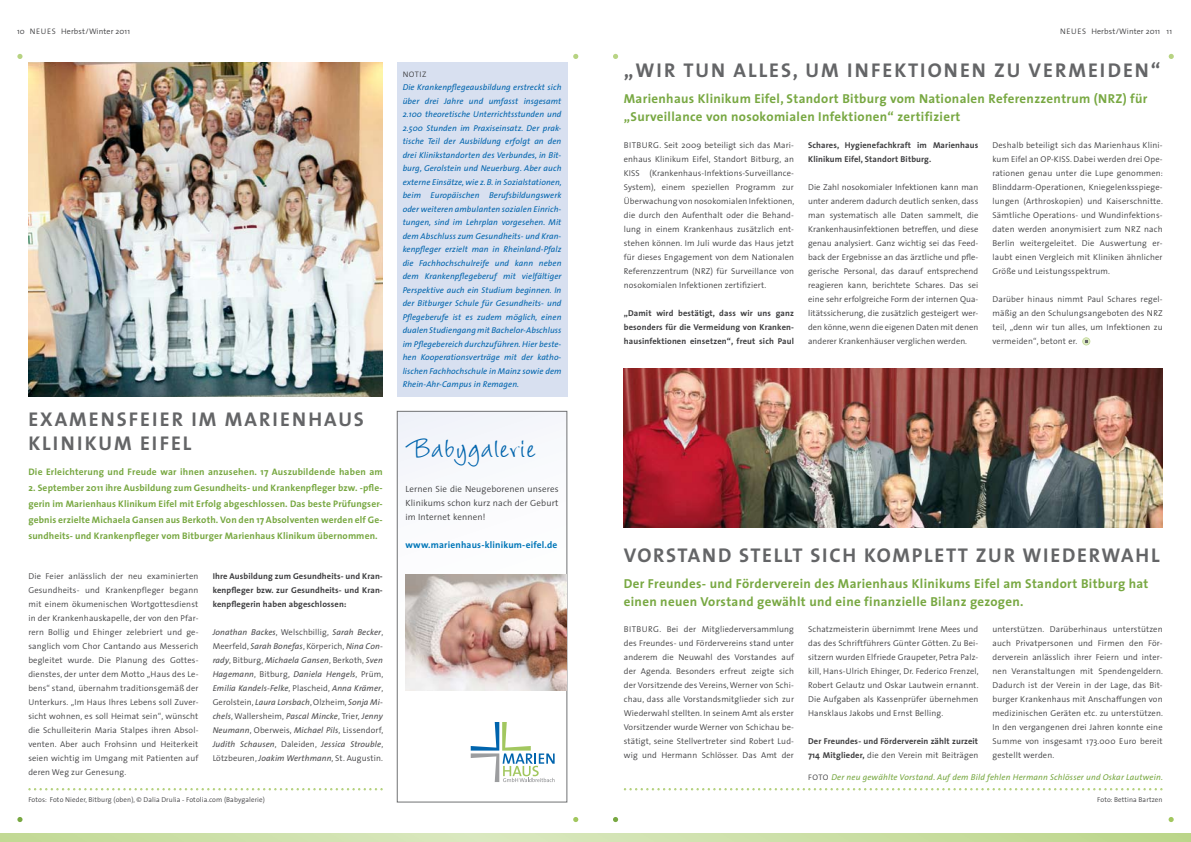
<style>
.page{position:relative;width:1191px;height:842px;background:#fff}
.page>*{position:absolute;margin:0;border:0;box-sizing:border-box;transform-origin:0 0}
.t1{font:34px "LT Wiesbaden Swing";letter-spacing:.02em;color:#0064ad}
.t2{font:700 20px/24px "The Sans";letter-spacing:.1em;color:#646567}
.t3{font:700 13px/18px "The Sans";letter-spacing:.025em;color:#78a842}
.t4{font:700 9.5px/16px "The Sans";letter-spacing:.015em;color:#78a842;text-align:justify}
.t5{font:700 9.4px "The Sans";letter-spacing:.02em;color:#0076b8}
.t6{font:300 9px/14px "The Sans";letter-spacing:.015em;color:#3e3e40;text-align:justify}
.t7{font:300 8.5px/14px "The Sans";letter-spacing:.015em;color:#3e3e40;text-align:justify}
.t8{font:italic 8.5px/13.5px "The Sans";letter-spacing:.01em;color:#0064ad;text-align:justify}
.t9{font:italic 8.5px/14px "The Sans";letter-spacing:.015em;color:#4b4b4d;text-align:justify}
.t10{font:700 8.5px/14px "The Sans";letter-spacing:.015em;color:#3e3e40}
.t11{font:italic 8.5px "The Sans";letter-spacing:.02em;color:#78a842}
.t12{font:300 8px "The Sans";letter-spacing:.015em;color:#3e3e40}
.t13{font:300 7px "The Sans";letter-spacing:.015em;color:#3e3e40}
.s1{font-weight:300;font-style:normal;color:#3e3e40}
.s2{font-weight:300}
.s3{font-weight:300;font-style:normal;font-size:8px;color:#3e3e40}
</style>
<div class="page">
<div style="left:397px;top:62px;width:170px;height:335px;background:#d8e0f0"></div>
<svg style="left:1168px;top:817px;width:5px;height:5px"></svg>
<svg style="left:613px;top:817px;width:5px;height:5px"></svg>
<svg style="left:613px;top:54px;width:5px;height:5px"></svg>
<svg style="left:1168px;top:54px;width:5px;height:5px"></svg>
<img style="left:624px;top:369px;width:538px;height:158px">
<svg style="left:573px;top:54px;width:5px;height:5px"></svg>
<svg style="left:573px;top:817px;width:5px;height:5px"></svg>
<svg style="left:17px;top:54px;width:6px;height:5px"></svg>
<svg style="left:17px;top:817px;width:6px;height:5px"></svg>
<svg style="left:0;top:833px;width:1191px;height:9px;background:#cbdfa6"></svg>
<img style="left:28px;top:62px;width:355px;height:335px">
<svg style="left:28px;top:788px;width:355px;height:2px"></svg>
<div style="left:397px;top:411px;width:170px;height:391px;border:1px solid #707173"></div>
<svg style="left:624px;top:788px;width:538px;height:2px"></svg>
<svg style="left:471px;top:722px;width:83px;height:60px"></svg>
<img style="left:405px;top:574px;width:161px;height:116px">
<svg style="left:1082px;top:337px;width:8px;height:8px"></svg>
<svg style="left:1082px;top:338px;width:7px;height:7px"></svg>
<p class="t12" style="left:30px;top:25px;width:102px">neues Herbst/Winter 2011</p>
<p class="t12" style="left:1060px;top:25px;width:102px">neues Herbst/Winter 2011</p>
<p class="t12" style="left:17px;top:25px;width:9px">10</p>
<p class="t12" style="left:1166px;top:25px;width:7px">11</p>
<h2 class="t2" style="left:28px;top:406px;width:337px">EXAMENSFEIER IM MARIENHAUS<br>KLINIKUM EIFEL</h2>
<p class="t4" style="left:28px;top:463px;width:356px">Die Erleichterung und Freude war ihnen anzusehen. 17 Auszubildende haben am</p>
<p class="t4" style="left:28px;top:479px;width:356px">2. September 2011 ihre Ausbildung zum Gesundheits- und Krankenpfleger bzw. -pfle&shy;gerin im Marienhaus Klinikum Eifel mit Erfolg abgeschlossen. Das beste Prüfungser&shy;gebnis erzielte Michaela Gansen aus Berkoth. Von den 17 Absolventen werden elf Ge&shy;sundheits- und Krankenpfleger vom Bitburger Marienhaus Klinikum übernommen.</p>
<p class="t7" style="left:28px;top:568px;width:172px">Die Feier anlässlich der neu examinierten Gesundheits- und Krankenpfleger begann mit einem ökumenischen Wortgottesdienst in der Krankenhauskapelle, der von den Pfar&shy;rern Bollig und Ehinger zelebriert und ge&shy;sanglich vom Chor Cantando aus Messerich begleitet wurde. Die Planung des Gottes&shy;dienstes, der unter dem Motto „Haus des Le&shy;bens“ stand, übernahm traditionsgemäß der U nterkurs. „Im Haus Ihres Lebens soll Zuver&shy;sicht wohnen, es soll Heimat sein“, wünscht die Schulleiterin Maria Stalpes ihren Absol&shy;venten. Aber auch Frohsinn und Heiterkeit seien wichtig im U mgang mit Patienten auf deren Weg zur Genesung.</p>
<p class="t10" style="left:213px;top:568px;width:172px;text-align:justify">Ihre Ausbildung zum Gesundheits- und Kran&shy;kenpfleger bzw. zur Gesundheits- und Kran&shy;kenpflegerin haben abgeschlossen:</p>
<p class="t9" style="left:213px;top:624px;width:172px">Jonathan Backes<span class="s1">, Welschbillig,</span> Sarah Becker<span class="s1">, Meerfeld,</span> Sarah Bonefas<span class="s1">, Körperich,</span> Nina Con&shy;rady<span class="s1">, Bitburg,</span> Michaela Gansen<span class="s1">, Berkoth,</span> Sven Hagemann<span class="s1">, Bitburg,</span> Daniela Hengels<span class="s1">, Prüm, </span>Emilia Kandels-Felke<span class="s1">, Plascheid,</span> Anna Krämer<span class="s1">, Gerolstein,</span> Laura Lorsbach<span class="s1">, Olzheim,</span> Sonja Mi&shy;chels<span class="s1">, Wallersheim,</span> Pascal Mincke<span class="s1">, Trier,</span> Jenny Neumann<span class="s1">, Oberweis,</span> Michael Pils<span class="s1">, Lissendorf, </span>Judith Schausen<span class="s1">, Daleiden,</span> Jessica Strouble<span class="s1">, Lötzbeuren,</span> Joakim Werthmann<span class="s1">, St. Augustin.</span></p>
<p class="t13" style="left:28px;top:794px;width:238px">Fotos: Foto N ieder, Bitburg (oben), © Dalia Drulia - Fotolia.com (Babygalerie)</p>
<p class="t12" style="left:403px;top:67px;width:6px">Notiz</p>
<p class="t8" style="left:403px;top:80px;width:161px">Die Krankenpflegeausbildung erstreckt sich über drei Jahre und umfasst insgesamt 2.100 theoretische Unterrichtsstunden und 2.500 Stunden im Praxiseinsatz. Der prak&shy;tische Teil der Ausbildung erfolgt an den drei Klinikstandorten des Verbundes, in Bit&shy;burg, Gerolstein und Neuerburg. Aber auch externe Einsätze, wie z. B. in Sozialstationen, beim Europäischen Berufsbildungswerk oder weiteren ambulanten sozialen Einrich&shy;tungen, sind im Lehrplan vorgesehen. Mit dem Abschluss zum Gesundheits- und Kran&shy;kenpfleger erzielt man in Rheinland-Pfalz die Fachhochschulreife und kann neben dem Krankenpflegeberuf mit vielfältiger Perspektive auch ein Studium beginnen. In der Bitburger Schule für Gesundheits- und Pflegeberufe ist es zudem möglich, einen dualen Studiengang mit Bachelor-Abschluss im Pflegebereich durchzuführen. Hier beste&shy;hen Kooperationsverträge mit der katho&shy;lischen Fachhochschule in Mainz sowie dem Rhein-Ahr-Campus in Remagen.</p>
<h1 class="t1" style="left:405px;top:425px;width:131px">Babygalerie</h1>
<p class="t6" style="left:405px;top:482px;width:155px">Lernen Sie die Neugeborenen unseres Klinikums schon kurz nach der Geburt im Internet kennen!</p>
<p class="t5" style="left:405px;top:537px;width:153px">www.marienhaus-klinikum-eifel.de</p>
<h2 class="t2" style="left:624px;top:58px;width:538px">„WIR TUN ALLES, UM INFEKTIONEN ZU VERMEIDEN“</h2>
<h3 class="t3" style="left:624px;top:89px;width:525px">Marienhaus Klinikum Eifel, Standort Bitburg vom Nationalen Referenzzentrum (NRZ) für „Surveillance von nosokomialen Infektionen“ zertifiziert</h3>
<p class="t7" style="left:624px;top:138px;width:172px">Bitb urg . Seit 2009 beteiligt sich das Mari&shy;enhaus Klinikum Eifel, Standort Bitburg, an KISS</p>
<p class="t7" style="left:624px;top:166px;width:172px;text-indent:25px">(Krankenhaus-Infektions-Surveillance-System), einem speziellen Programm zur Überwachung von nosokomialen Infektionen, die durch den Aufenthalt oder die Behand&shy;lung in einem Krankenhaus zusätzlich ent&shy;stehen können. Im Juli wurde das Haus jetzt für dieses E ngagement von dem Nationalen Referenzzentrum (N RZ) für Surveillance von nosokomialen Infektionen zertifiziert.</p>
<p class="t10" style="left:624px;top:306px;width:172px;text-align:justify">„Damit wird bestätigt, dass wir uns ganz besonders für die Vermeidung von Kranken&shy;hausinfektionen einsetzen“, freut sich Paul</p>
<p class="t10" style="left:808px;top:138px;width:172px">Schares, Hygienefachkraft im Marienhaus<br>Klinikum Eifel, Standort Bitburg.</p>
<p class="t7" style="left:808px;top:180px;width:172px">Die Zahl nosokomialer Infektionen kann man unter anderem dadurch deutlich senken, dass man systematisch alle Daten sammelt, die Krankenhausinfektionen betreffen, und diese genau analysiert. Ganz wichtig sei das Feed&shy;back der E rgebnisse an das ärztliche und pfle&shy;gerische Personal, das darauf entsprechend reagieren kann, berichtete Schares. Das sei eine sehr erfolgreiche Form der internen Qua&shy;litätssicherung, die zusätzlich gesteigert wer&shy;den könne, wenn die eigenen Daten mit denen anderer Krankenhäuser verglichen werden.</p>
<p class="t7" style="left:992px;top:138px;width:172px">Deshalb beteiligt sich das Marienhaus Klini&shy;kum Eifel an OP-KISS. Dabei werden drei Ope&shy;rationen genau unter die Lupe genommen:<br>Blinddarm-Operationen, Kniegelenksspiege&shy;lungen (Arthroskopien) und Kaiserschnitte.<br>Sämtliche Operations- und Wundinfektions&shy;daten werden anonymisiert zum N RZ nach Berlin weitergeleitet. Die Auswertung er&shy;laubt einen Vergleich mit Kliniken ähnlicher Größe und Leistungsspektrum.</p>
<p class="t7" style="left:992px;top:292px;width:172px">Darüber hinaus nimmt Paul Schares regel&shy;mäßig an den Schulungsangeboten des N RZ teil, „denn wir tun alles, um Infektionen zu vermeiden“, betont er.</p>
<h2 class="t2" style="left:624px;top:542px;width:44px">Vorstand</h2>
<h2 class="t2" style="left:739px;top:542px;width:207px">ste llt sic h komplett</h2>
<h2 class="t2" style="left:976px;top:542px;width:81px">zur Wiederwa</h2>
<h2 class="t2" style="left:1135px;top:542px;width:26px">hl</h2>
<h3 class="t3" style="left:624px;top:574px;width:526px">Der Freundes- und Förderverein des Marienhaus Klinikums Eifel am Standort Bitburg hat einen neuen Vorstand gewählt und eine finanzielle Bilanz gezogen.</h3>
<p class="t7" style="left:624px;top:622px;width:172px">BITBU RG. Bei der Mitgliederversammlung des Freundes- und Fördervereins stand unter anderem die Neuwahl des Vorstandes auf der Agenda. Besonders erfreut zeigte sich der Vorsitzende des Vereins, Werner von Schi&shy;chau, dass alle Vorstandsmitglieder sich zur Wiederwahl stellten. In seinem Amt als erster Vorsitzender wurde Werner von Schichau be&shy;stätigt, seine Stellvertreter sind Robert Lud&shy;wig und Hermann Schlösser. Das Amt der</p>
<p class="t7" style="left:808px;top:622px;width:172px">Schatzmeisterin übernimmt Irene Mees und das des Schriftführers Günter Götten. Zu Bei&shy;sitzern wurden E lfriede Graupeter, Petra Palz&shy;kill, Hans-U lrich E hinger, Dr. Federico Frenzel, Robert Gelautz und Oskar Lautwein ernannt.<br>Die Aufgaben als Kassenprüfer übernehmen Hansklaus Jakobs und Ernst Belling.</p>
<p class="t10" style="left:808px;top:734px;width:172px">Der Freundes- und Förderverein zählt zurzeit<br>714 Mitglieder, <span class="s2">die den Verein mit Beiträgen</span></p>
<p class="t7" style="left:992px;top:622px;width:172px">unterstützen. Darüberhinaus unterstützen auch Privatpersonen und Firmen den För&shy;derverein anlässlich ihrer Feiern und inter&shy;nen Veranstaltungen mit Spendengeldern.<br>Dadurch ist der Verein in der Lage, das Bit&shy;burger Krankenhaus mit Anschaffungen von medizinischen Geräten etc. zu unterstützen.<br>In den vergangenen drei Jahren konnte eine Summe von insgesamt 173.000 E uro bereit gestellt werden.</p>
<p class="t11" style="left:808px;top:770px;width:356px"><span class="s3">FOTO</span> Der neu gewählte Vorstand. Auf dem Bild fehlen Hermann Schlösser und Oskar Lautwein.</p>
<p class="t13" style="left:1097px;top:794px;width:67px">Foto: Bettina Bartzen</p>
</div>
